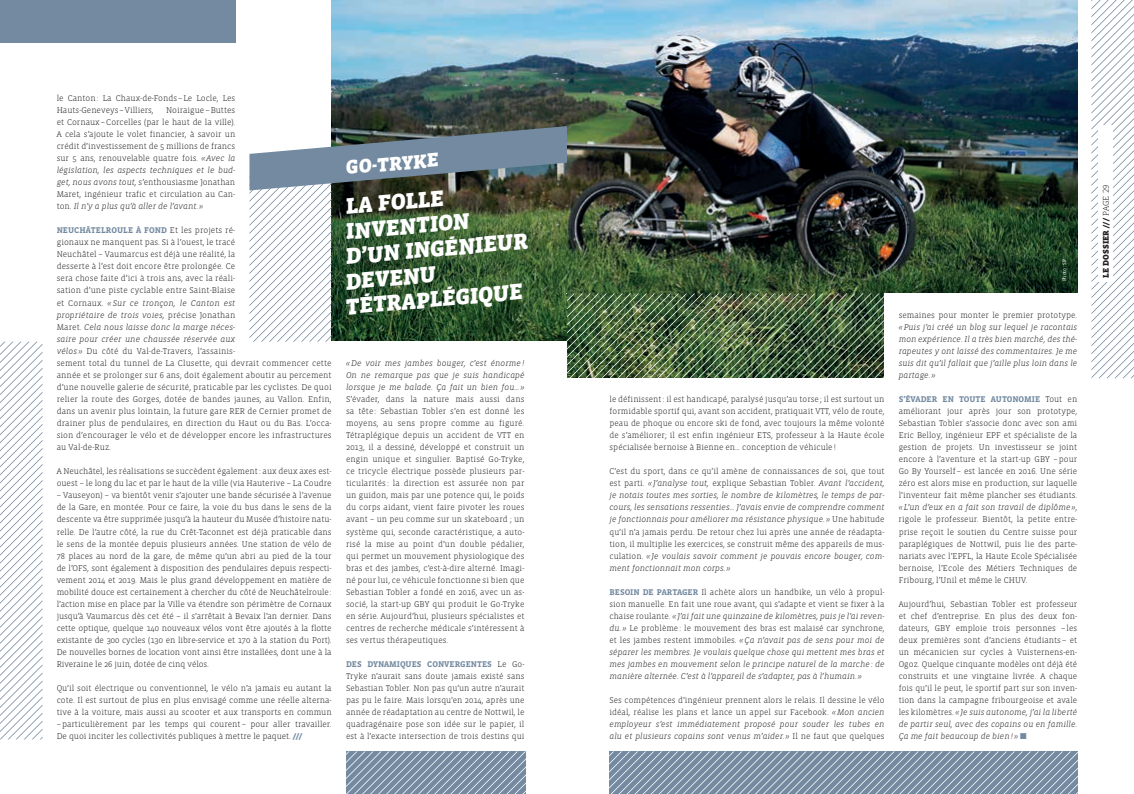
<style>
.page{position:relative;width:1134px;height:794px;background:#fff}
.page>*{position:absolute;margin:0;border:0;box-sizing:border-box;transform-origin:0 0}
.t1{font:900 23px/25px "Vista Slab";color:#fff}
.t2{font:900 20px "Vista Slab Alt";color:#fff}
.t3{font:300 8.5px/12px "Vista Slab";letter-spacing:.005em;color:#231f20;text-align:justify}
.t4{font:italic 300 8.5px/12px "Vista Slab";letter-spacing:.005em;color:#231f20;text-align:justify}
.t5{font:900 8.5px "Vista Slab Alt";color:#231f20}
.t6{font:5px "Vista Slab";color:#fff}
.s1{font-style:italic}
.s2{font-weight:700;color:#738aa0}
.s3{font-family:"Vista Slab Alt";font-weight:900;color:#738aa0}
.s4{font-style:normal}
.s5{font-weight:700;font-style:normal;color:#738aa0}
.s6{color:#738aa0}
.s7{font-weight:300}
</style>
<div class="page">
<img style="left:332px;top:1px;width:745px;height:292px">
<svg style="left:0;top:342px;width:43px;height:397px"></svg>
<svg style="left:1091px;top:1px;width:42px;height:377px"></svg>
<div style="left:0;top:1px;width:235px;height:42px;background:#738aa0"></div>
<svg style="left:346px;top:751px;width:732px;height:43px;background:#92a4b5"></svg>
<img style="left:249px;top:126px;width:635px;height:252px">
<div style="left:1098px;top:125px;width:15px;height:156px;background:#fff"></div>
<p class="t3" style="left:57px;top:92px;width:180px">le Canton: La Chaux-de-Fonds –Le Locle, Les<br>Hauts-Geneveys–Villiers,</p>
<p class="t3" style="left:57px;top:104px;width:180px;text-indent:110px">Noiraigue–Buttes et Cornaux–Corcelles (par le haut de la ville).<br>A cela s’ajoute le volet financier, à savoir un crédit d’investissement de 5 millions de francs sur 5 ans, renouvelable quatre fois. <span class="s1">« Avec la législation, les aspects techniques et le bud&shy;get, nous avons tout,</span> s’enthousiasme Jonathan Maret, ingénieur trafic et circulation au Can&shy;ton. <span class="s1">Il n’y a plus qu’à aller de l’avant. »</span></p>
<p class="t3" style="left:57px;top:225px;width:180px"><span class="s2">NEUCHÂTELROULE À FOND</span> Et les projets ré&shy;gionaux ne manquent pas. Si à l’ouest, le tracé Neuchâtel – Vaumarcus est déjà une réalité, la desserte à l’est doit encore être prolongée. Ce sera chose faite d’ici à trois ans, avec la réali&shy;sation d’une piste cyclable entre Saint-Blaise et Cornaux. <span class="s1">« Sur ce tronçon, le Canton est propriétaire de trois voies,</span> précise Jonathan Maret. <span class="s1">Cela nous laisse donc la marge néces&shy;saire pour créer une chaussée réservée aux vélos »</span> Du côté du Val-de-Travers, l’assainis-</p>
<p class="t3" style="left:57px;top:357px;width:276px">sement total du tunnel de La Clusette, qui devrait commencer cette année et se prolonger sur 6 ans, doit également aboutir au percement d’une nouvelle galerie de sécurité, praticable par les cyclistes. De quoi relier la route des Gorges, dotée de bandes jaunes, au Vallon. Enfin, dans un avenir plus lointain, la future gare RER de Cernier promet de drainer plus de pendulaires, en direction du Haut ou du Bas. L’occa&shy;sion d’encourager le vélo et de développer encore les infrastructures au Val-de-Ruz.</p>
<p class="t3" style="left:57px;top:466px;width:276px">A Neuchâtel, les réalisations se succèdent également: aux deux axes est&shy;ouest – le long du lac et par le haut de la ville (via Hauterive – La Coudre</p>
<p class="t3" style="left:57px;top:490px;width:276px">– Vauseyon) – va bientôt venir s’ajouter une bande sécurisée à l’avenue de la Gare, en montée. Pour ce faire, la voie du bus dans le sens de la descente va être supprimée jusqu’à la hauteur du Musée d’histoire natu&shy;relle. De l’autre côté, la rue du Crêt-Taconnet est déjà praticable dans le sens de la montée depuis plusieurs années. Une station de vélo de 78 places au nord de la gare, de même qu’un abri au pied de la tour de l’OFS, sont également à disposition des pendulaires depuis respecti&shy;vement 2014 et 2019. Mais le plus grand développement en matière de mobilité douce est certainement à chercher du côté de Neuchâtelroule: l’action mise en place par la Ville va étendre son périmètre de Cornaux jusqu’à Vaumarcus dès cet été – il s’arrêtait à Bevaix l’an dernier. Dans cette optique, quelque 140 nouveaux vélos vont être ajoutés à la flotte existante de 300 cycles (130 en libre-service et 170 à la station du Port).<br>De nouvelles bornes de location vont ainsi être installées, dont une à la Riveraine le 26 juin, dotée de cinq vélos.</p>
<p class="t3" style="left:57px;top:682px;width:276px">Qu’il soit électrique ou conventionnel, le vélo n’a jamais eu autant la cote. Il est surtout de plus en plus envisagé comme une réelle alterna&shy;tive à la voiture, mais aussi au scooter et aux transports en commun –particulièrement par les temps qui courent– pour aller travailler.<br>De quoi inciter les collectivités publiques à mettre le paquet. <span class="s3">///</span></p>
<h2 class="t2" style="left:344px;top:159px;width:95px;rotate:-5deg">GO-TRYKE</h2>
<h1 class="t1" style="left:335px;top:196px;width:189px;text-indent:9px;rotate:-5deg">LA FOLLE<br>INVENTION<br>D’UN INGÉNIEUR<br>DEVENU<br>TÉTRAPLÉGIQUE</h1>
<p class="t4" style="left:346px;top:357px;width:180px">« De voir mes jambes bouger, c’est énorme !<br>On ne remarque pas que je suis handicapé lorsque je me balade. Ça fait un bien fou… »</p>
<p class="t3" style="left:346px;top:393px;width:180px">S’évader, dans la nature mais aussi dans sa tête : Sebastian Tobler s’en est donné les moyens, au sens propre comme au figuré.<br>Tétraplégique depuis un accident de VTT en 2013, il a dessiné, développé et construit un engin unique et singulier. Baptisé Go-Tryke, ce tricycle électrique possède plusieurs par&shy;ticularités : la direction est assurée non par un guidon, mais par une potence qui, le poids du corps aidant, vient faire pivoter les roues avant – un peu comme sur un skateboard ; un système qui, seconde caractéristique, a auto&shy;risé la mise au point d’un double pédalier, qui permet un mouvement physiologique des bras et des jambes, c’est-à-dire alterné. Imagi&shy;né pour lui, ce véhicule fonctionne si bien que Sebastian Tobler a fondé en 2016, avec un as&shy;socié, la start-up GBY qui produit le Go-Tryke en série. Aujourd’hui, plusieurs spécialistes et centres de recherche médicale s’intéressent à ses vertus thérapeutiques.</p>
<p class="t3" style="left:346px;top:658px;width:180px"><span class="s2">DES DYNAMIQUES CONVERGENTES</span> Le Go-Tryke n’aurait sans doute jamais existé sans Sebastian Tobler. Non pas qu’un autre n’aurait pas pu le faire. Mais lorsqu’en 2014, après une année de réadaptation au centre de Nottwil, le quadragénaire pose son idée sur le papier, il est à l’exacte intersection de trois destins qui</p>
<p class="t3" style="left:609px;top:393px;width:276px">le définissent: il est handicapé, paralysé jusqu’au torse ; il est surtout un formidable sportif qui, avant son accident, pratiquait VTT, vélo de route, peau de phoque ou encore ski de fond, avec toujours la même volonté de s’améliorer; il est enfin ingénieur ETS, professeur à la Haute école spécialisée bernoise à Bienne en… conception de véhicule !</p>
<p class="t4" style="left:609px;top:466px;width:276px"><span class="s4">C’est du sport, dans ce qu’il amène de connaissances de soi, que tout est parti.</span> « J’analyse tout, <span class="s4">explique Sebastian Tobler.</span> Avant l’accident, je notais toutes mes sorties, le nombre de kilomètres, le temps de par&shy;cours, les sensations ressenties… J’avais envie de comprendre comment je fonctionnais pour améliorer ma résistance physique. » <span class="s4">Une habitude qu’il n’a jamais perdu. De retour chez lui après une année de réadapta&shy;tion, il multiplie les exercices, se construit même des appareils de mus&shy;culation.</span> « Je voulais savoir comment je pouvais encore bouger, com&shy;ment fonctionnait mon corps. »</p>
<p class="t4" style="left:609px;top:586px;width:277px"><span class="s5">BESOIN DE PARTAGER</span> <span class="s4">Il achète alors un handbike, un vélo à propul&shy;sion manuelle. En fait une roue avant, qui s’adapte et vient se fixer à la chaise roulante.</span> « J’ai fait une quinzaine de kilomètres, puis je l’ai reven&shy;du. » <span class="s4">Le problème : le mouvement des bras est malaisé car synchrone, et les jambes restent immobiles.</span> « Ça n’avait pas de sens pour moi de séparer les membres. Je voulais quelque chose qui mettent mes bras et mes jambes en mouvement selon le principe naturel de la marche : de manière alternée. C’est à l’appareil de s’adapter, pas à l’humain. »</p>
<p class="t3" style="left:609px;top:695px;width:276px">Ses compétences d’ingénieur prennent alors le relais. Il dessine le vélo idéal, réalise les plans et lance un appel sur Facebook. <span class="s1">« Mon ancien employeur s’est immédiatement proposé pour souder les tubes en alu et plusieurs copains sont venus m’aider. »</span> Il ne faut que quelques</p>
<p class="t6" style="left:1062px;top:281px;width:24px;rotate:-90deg">Photo: SP</p>
<p class="t3" style="left:899px;top:309px;width:180px">semaines pour monter le premier prototype.</p>
<p class="t4" style="left:899px;top:321px;width:180px">« Puis j’ai créé un blog sur lequel je racontais mon expérience. Il a très bien marché, des thé&shy;rapeutes y ont laissé des commentaires. Je me suis dit qu’il fallait que j’aille plus loin dans le partage. »</p>
<p class="t3" style="left:899px;top:393px;width:180px"><span class="s2">S’ÉVADER EN TOUTE AUTONOMIE</span> Tout en améliorant jour après jour son prototype, Sebastian Tobler s’associe donc avec son ami Eric Belloy, ingénieur EPF et spécialiste de la gestion de projets. Un investisseur se joint encore à l’aventure et la start-up GBY –pour Go By Yourself – est lancée en 2016. Une série zéro est alors mise en production, sur laquelle l’inventeur fait même plancher ses étudiants. <span class="s1">« L’un d’eux en a fait son travail de diplôme »</span>, rigole le professeur. Bientôt, la petite entre&shy;prise reçoit le soutien du Centre suisse pour paraplégiques de Nottwil, puis lie des parte&shy;nariats avec l’EPFL, la Haute Ecole Spécialisée bernoise, l’Ecole des Métiers Techniques de Fribourg, l’Unil et même le CHUV.</p>
<p class="t3" style="left:899px;top:598px;width:180px">Aujourd’hui, Sebastian Tobler est professeur et chef d’entreprise. En plus des deux fon&shy;dateurs, GBY emploie trois personnes – les deux premières sont d’anciens étudiants – et un mécanicien sur cycles à Vuisternens-en-Ogoz. Quelque cinquante modèles ont déjà été construits et une vingtaine livrée. A chaque fois qu’il le peut, le sportif part sur son inven&shy;tion dans la campagne fribourgeoise et avale les kilomètres. <span class="s1">« Je suis autonome, j’ai la liberté de partir seul, avec des copains ou en famille.<br>Ça me fait beaucoup de bien ! »</span> <span class="s6">■</span></p>
<p class="t5" style="left:1102px;top:278px;width:94px;rotate:-90deg">LE DOSSIER /// <span class="s7">PAGE 29</span></p>
</div>
